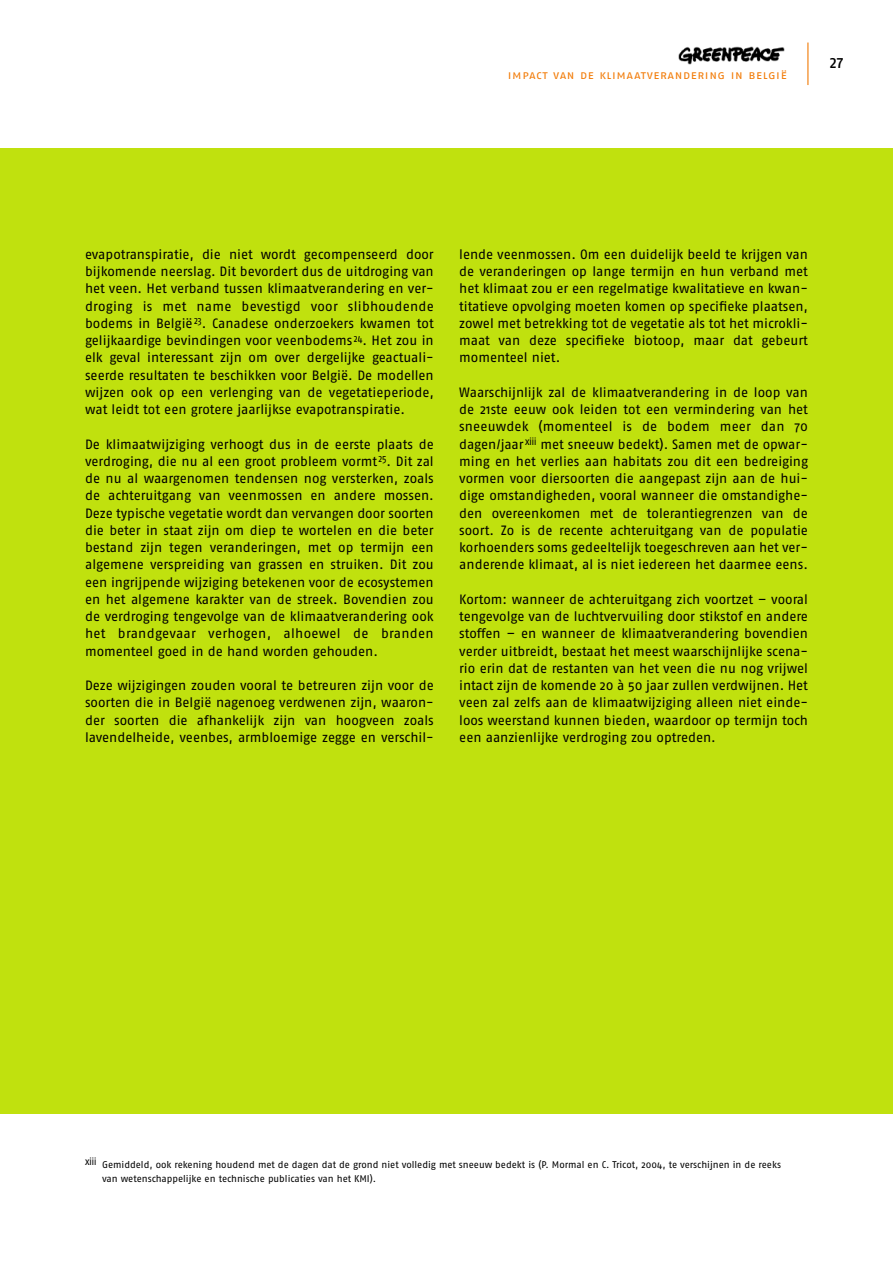
<style>
.page{position:relative;width:893px;height:1263px;background:#fff}
.page>*{position:absolute;margin:0;border:0;box-sizing:border-box;transform-origin:0 0}
.t1{font:15px "Fago No Med Lf";color:#000}
.t2{font:13.5px/17.2px "Fago No";letter-spacing:-.005em;color:#000;text-align:justify}
.t3{font:12px "Fago No Regular Caps";letter-spacing:.05em;color:#f27c09}
.t4{font:9.75px/13.5px "Fago No";color:#000}
</style>
<div class="page">
<div style="left:0;top:149px;width:893px;height:965px;background:#c0e10e"></div>
<hr style="left:807px;top:43px;width:1px;height:42px;background:#f27c09">
<img style="left:679px;top:46px;width:106px;height:19px">
<p class="t3" style="left:508px;top:68px;width:280px">impact van de klimaatverandering in belgië</p>
<p class="t1" style="left:830px;top:57px;width:15px">27</p>
<p class="t2" style="left:85px;top:247px;width:350px">evapotranspiratie, die niet wordt gecompenseerd door bijkomende neerslag. Dit bevordert dus de uitdroging van het veen. Het verband tussen klimaatverandering en ver&shy;droging is met name bevestigd voor slibhoudende bodems in België<sup>23</sup>. Canadese onderzoekers kwamen tot gelijkaardige bevindingen voor veenbodems <sup>24</sup>. Het zou in elk geval interessant zijn om over dergelijke geactuali&shy;seerde resultaten te beschikken voor België. De modellen wijzen ook op een verlenging van de vegetatieperiode, wat leidt tot een grotere jaarlijkse evapotranspiratie.</p>
<p class="t2" style="left:85px;top:436px;width:350px">De klimaatwijziging verhoogt dus in de eerste plaats de verdroging, die nu al een groot probleem vormt<sup>25</sup>. Dit zal de nu al waargenomen tendensen nog versterken, zoals de achteruitgang van veenmossen en andere mossen.<br>Deze typische vegetatie wordt dan vervangen door soorten die beter in staat zijn om diep te wortelen en die beter bestand zijn tegen veranderingen, met op termijn een algemene verspreiding van grassen en struiken. Dit zou een ingrijpende wijziging betekenen voor de ecosystemen en het algemene karakter van de streek. Bovendien zou de verdroging tengevolge van de klimaatverandering ook het brandgevaar verhogen, alhoewel de branden momenteel goed in de hand worden gehouden.</p>
<p class="t2" style="left:85px;top:678px;width:350px">Deze wijzigingen zouden vooral te betreuren zijn voor de soorten die in België nagenoeg verdwenen zijn, waaron&shy;der soorten die afhankelijk zijn van hoogveen zoals lavendelheide, veenbes, armbloemige zegge en verschil-</p>
<p class="t2" style="left:459px;top:247px;width:350px">lende veenmossen. Om een duidelijk beeld te krijgen van de veranderingen op lange termijn en hun verband met het klimaat zou er een regelmatige kwalitatieve en kwan&shy;titatieve opvolging moeten komen op specifieke plaatsen, zowel met betrekking tot de vegetatie als tot het microkli&shy;maat van deze specifieke biotoop, maar dat gebeurt momenteel niet.</p>
<p class="t2" style="left:459px;top:385px;width:350px">Waarschijnlijk zal de klimaatverandering in de loop van de 21ste eeuw ook leiden tot een vermindering van het sneeuwdek (momenteel is de bodem meer dan 70 dagen/jaar <sup>xiii</sup> met sneeuw bedekt). Samen met de opwar&shy;ming en het verlies aan habitats zou dit een bedreiging vormen voor diersoorten die aangepast zijn aan de hui&shy;dige omstandigheden, vooral wanneer die omstandighe&shy;den overeenkomen met de tolerantiegrenzen van de soort. Zo is de recente achteruitgang van de populatie korhoenders soms gedeeltelijk toegeschreven aan het ver&shy;anderende klimaat, al is niet iedereen het daarmee eens.</p>
<p class="t2" style="left:459px;top:592px;width:350px">Kortom: wanneer de achteruitgang zich voortzet – vooral tengevolge van de luchtvervuiling door stikstof en andere stoffen – en wanneer de klimaatverandering bovendien verder uitbreidt, bestaat het meest waarschijnlijke scena&shy;rio erin dat de restanten van het veen die nu nog vrijwel intact zijn de komende 20 à 50 jaar zullen verdwijnen. Het veen zal zelfs aan de klimaatwijziging alleen niet einde&shy;loos weerstand kunnen bieden, waardoor op termijn toch een aanzienlijke verdroging zou optreden.</p>
<p class="t4" style="left:102px;top:1159px;width:680px;text-indent:-17px"><sup>xiii</sup> Gemiddeld, ook rekening houdend met de dagen dat de grond niet volledig met sneeuw bedekt is (P. Mormal en C. Tricot, 2004, te verschijnen in de reeks van wetenschappelijke en technische publicaties van het KMI).</p>
</div>
